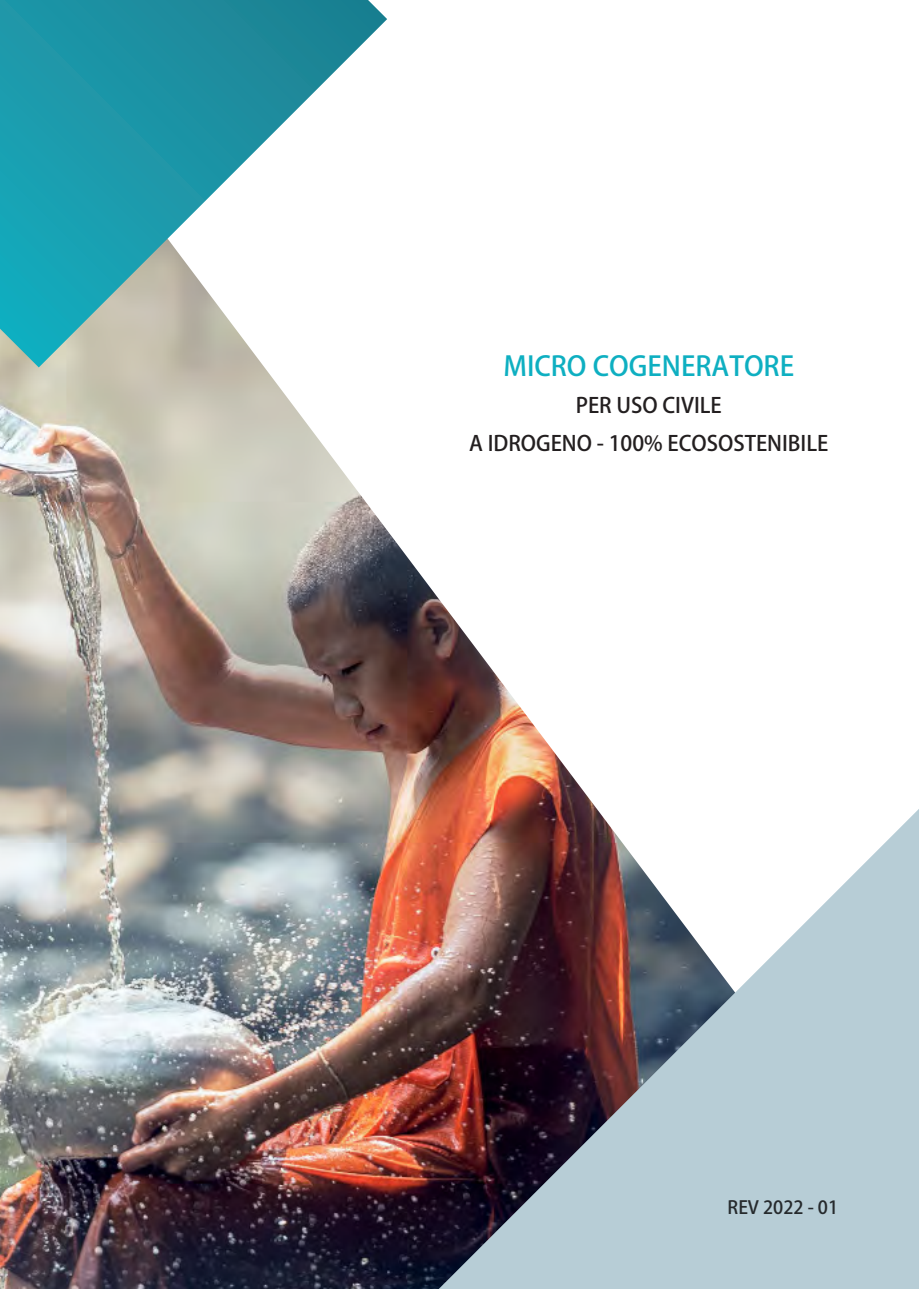
<style>
.page{position:relative;width:919px;height:1289px;background:#fff}
.page>*{position:absolute;margin:0;border:0;box-sizing:border-box;transform-origin:0 0}
.t1{font:700 27px "Adobe Fan Heiti Std";color:#0eafc1}
.t2{font:700 21px/37.5px "Adobe Fan Heiti Std";color:#231f20;text-align:center}
.t3{font:700 18px "Adobe Fan Heiti Std";color:#262a2d}
</style>
<div class="page">
<img style="left:0;top:367px;width:596px;height:921px">
<svg style="left:438px;top:808px;width:480px;height:480px;background:#9b999f"></svg>
<svg style="left:0;top:0;width:387px;height:367px"></svg>
<p class="t1" style="left:503px;top:349px;width:292px">MICRO COGENERATORE</p>
<p class="t2" style="left:469px;top:387px;width:360px">PER USO CIVILE<br>A IDROGENO - 100% ECOSOSTENIBILE</p>
<p class="t3" style="left:727px;top:1196px;width:112px">REV 2022 - 01</p>
</div>
